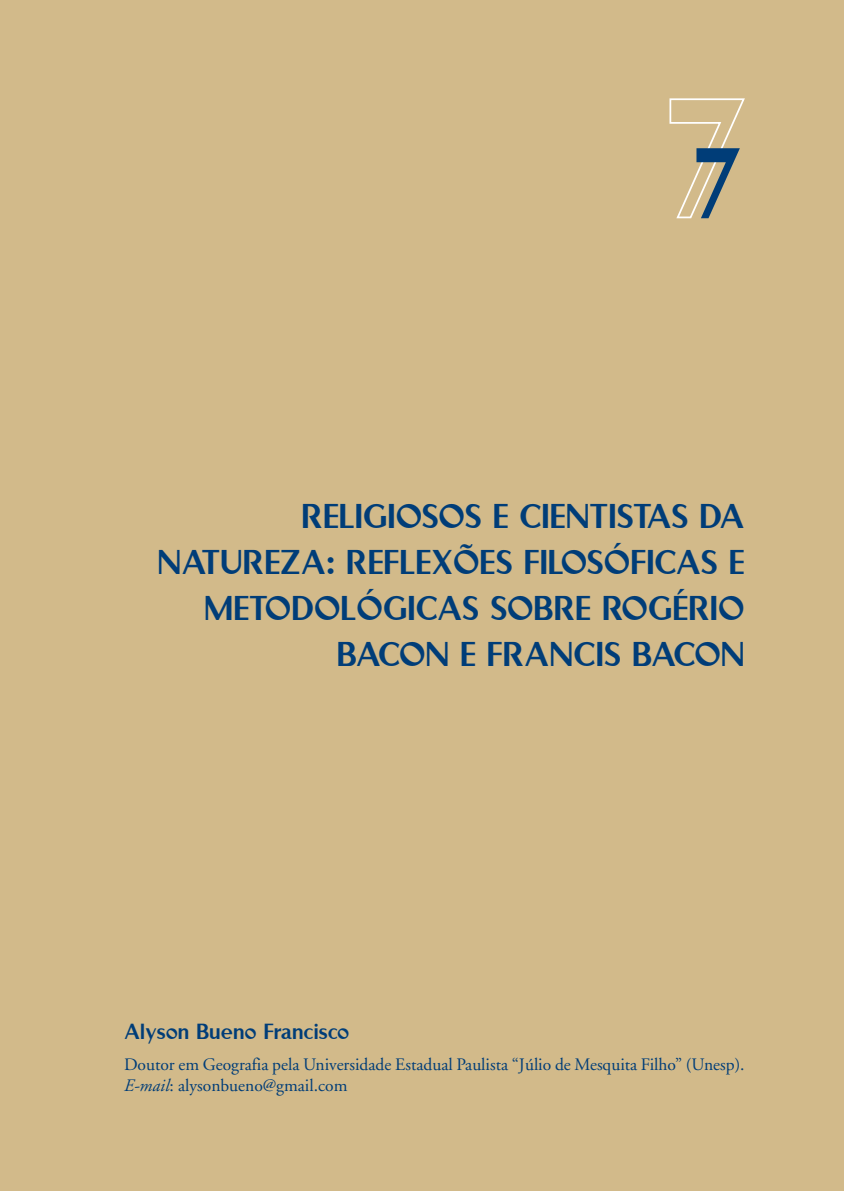
<style>
.page{position:relative;width:844px;height:1191px;background:#fff}
.page>*{position:absolute;margin:0;border:0;box-sizing:border-box;transform-origin:0 0}
.t1{font:112px "Rubino Sans ICG Fill";color:#003d78}
.t2{font:38.5px/46.2px "Rubino Sans ICG Fill";color:#003d78;text-align:right}
.t3{font:24.5px "Rubino Sans ICG Fill";color:#003d78}
.t4{font:17.5px/21px "Adobe Garamond";color:#003d78}
.s1{font-style:italic}
</style>
<div class="page">
<div style="left:0;top:0;width:843px;height:1191px;background:#d2ba8a"></div>
<svg style="left:669px;top:98px;width:76px;height:121px"></svg>
<h1 class="t1" style="left:691px;top:123px;width:55px">7</h1>
<h2 class="t2" style="left:157px;top:492px;width:588px">RELIGIOSOS E CIENTISTAS DA<br>NATUREZA: REFLEXÕES FILOSÓFICAS E<br>METODOLÓGICAS SOBRE ROGÉRIO<br>BACON E FRANCIS BACON</h2>
<h3 class="t3" style="left:124px;top:1018px;width:227px">Alyson Bueno Francisco</h3>
<p class="t4" style="left:124px;top:1054px;width:622px">Doutor em Geografia pela Universidade Estadual Paulista “Júlio de Mesquita Filho” (Unesp).<br><span class="s1">E-mail</span>: alysonbueno@gmail.com</p>
</div>
